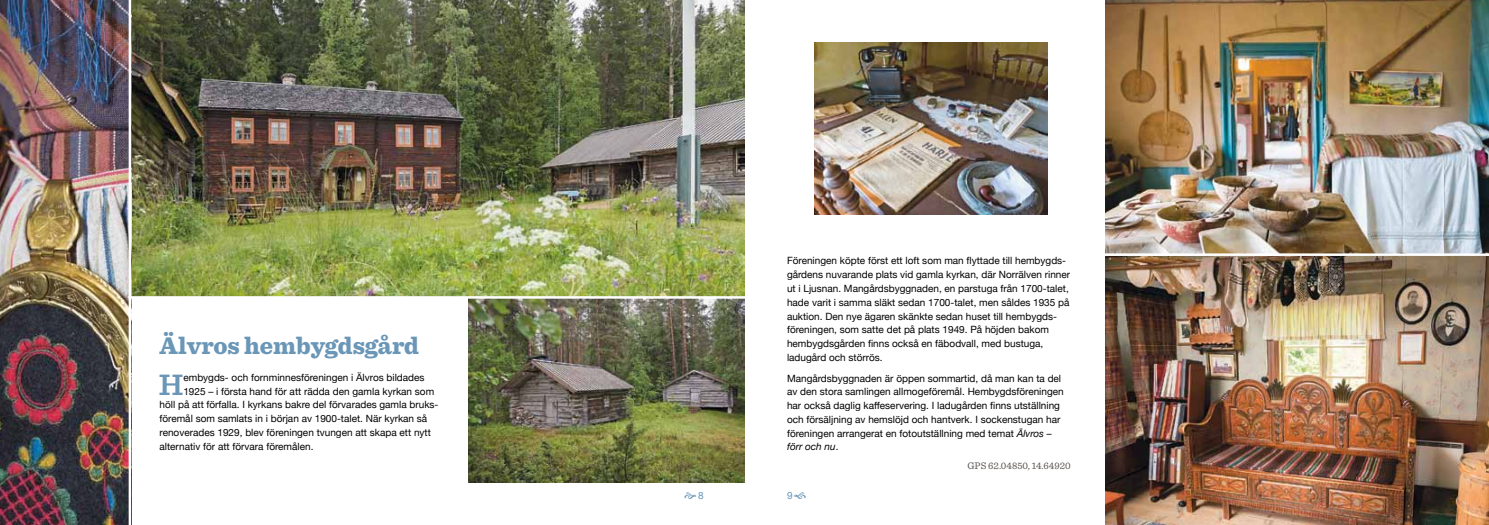
<style>
.page{position:relative;width:1489px;height:525px;background:#fff}
.page>*{position:absolute;margin:0;border:0;box-sizing:border-box;transform-origin:0 0}
.t1{font:600 30.88px "Sentinel";color:#6a96b7}
.t2{font:900 25px "Sentinel";color:#6a96b7}
.t3{font:10px/13.8px "Helvetica Neue";color:#000}
.t4{font:10px "Sentinel";color:#57514d}
.t5{font:10px "Helvetica Neue";color:#6a96b7}
.s1{font-style:italic}
</style>
<div class="page">
<img style="left:131px;top:0;width:613px;height:296px">
<img style="left:1105px;top:0;width:383px;height:524px">
<img style="left:468px;top:298px;width:276px;height:184px">
<img style="left:0;top:0;width:129px;height:524px">
<hr style="left:128px;top:296px;width:624px;height:2px;background:#fff">
<img style="left:814px;top:43px;width:233px;height:172px">
<hr style="left:1101px;top:253px;width:387px;height:3px;background:#fff">
<h2 class="t2" style="left:159px;top:325px;width:261px">Älvros hembygdsgård</h2>
<h1 class="t1" style="left:159px;top:360px;width:26px">H</h1>
<p class="t3" style="left:183px;top:369px;width:242px">embygds- och fornminnesföreningen i Älvros bildades</p>
<p class="t3" style="left:183px;top:383px;width:252px">1925 – i första hand för att rädda den gamla kyrkan som</p>
<p class="t3" style="left:159px;top:397px;width:279px">höll på att förfalla. I kyrkans bakre del förvarades gamla bruks-</p>
<p class="t3" style="left:159px;top:411px;width:269px">föremål som samlats in i början av 1900-talet. När kyrkan så</p>
<p class="t3" style="left:159px;top:424px;width:273px">renoverades 1929, blev föreningen tvungen att skapa ett nytt</p>
<p class="t3" style="left:159px;top:438px;width:155px">alternativ för att förvara föremålen.</p>
<p class="t3" style="left:787px;top:253px;width:285px">Föreningen köpte först ett loft som man flyttade till hembygds&shy;gårdens nuvarande plats vid gamla kyrkan, där Norrälven rinner ut i Ljusnan. Mangårdsbyggnaden, en parstuga från 1700-talet, hade varit i samma släkt sedan 1700-talet, men såldes 1935 på auktion. Den nye ägaren skänkte sedan huset till hembygds&shy;föreningen, som satte det på plats 1949. På höjden bakom hembygdsgården finns också en fäbodvall, med bustuga, ladugård och störrös.</p>
<p class="t3" style="left:787px;top:370px;width:278px">Mangårdsbyggnaden är öppen sommartid, då man kan ta del av den stora samlingen allmogeföremål. Hembygdsföreningen har också daglig kaffeservering. I ladugården finns utställning och försäljning av hemslöjd och hantverk. I sockenstugan har föreningen arrangerat en fotoutställning med temat <span class="s1">Älvros – förr och nu</span>.</p>
<p class="t5" style="left:698px;top:487px;width:7px">8</p>
<p class="t5" style="left:787px;top:487px;width:7px">9</p>
<p class="t4" style="left:967px;top:457px;width:105px">GPS 62.04850, 14.64920</p>
</div>
